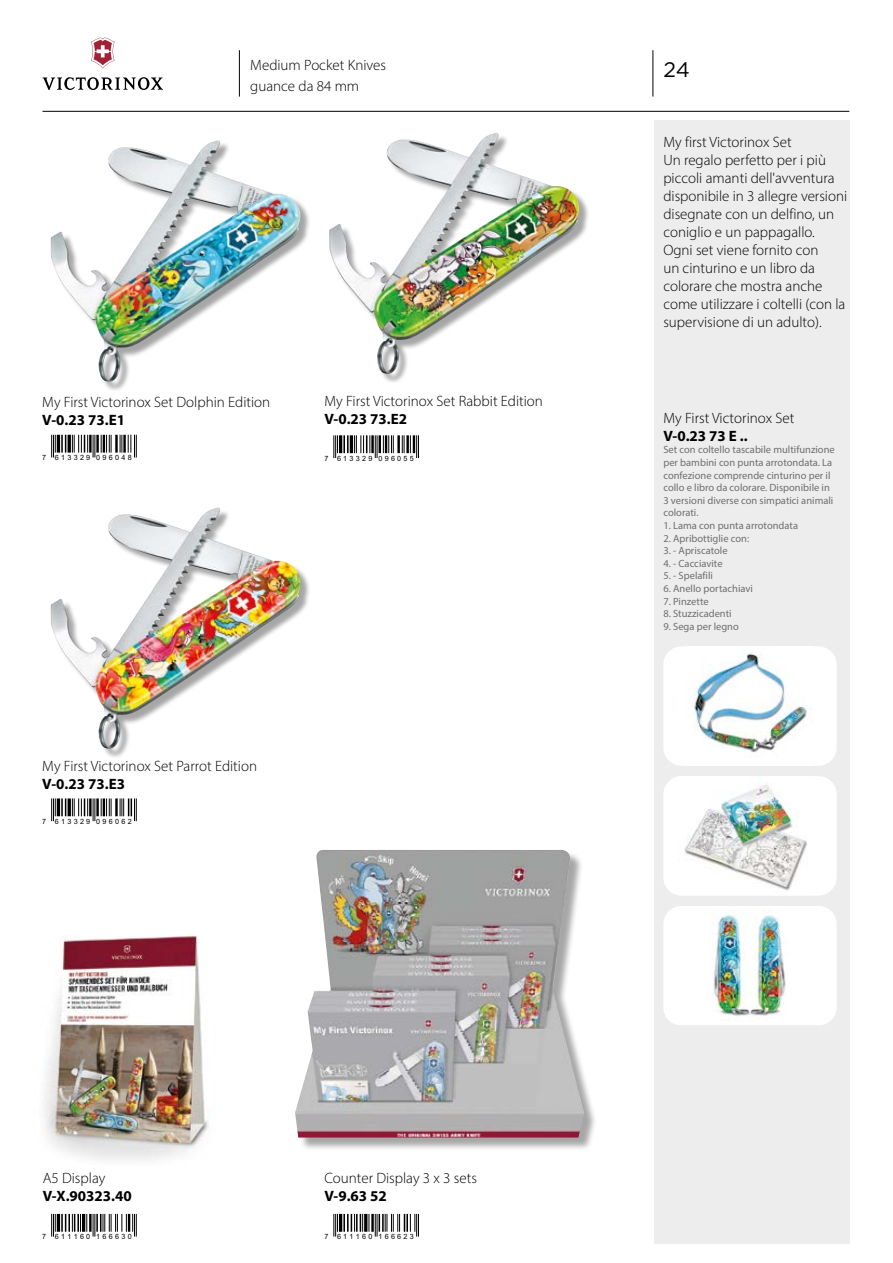
<style>
.page{position:relative;width:893px;height:1263px;background:#fff}
.page>*{position:absolute;margin:0;border:0;box-sizing:border-box;transform-origin:0 0}
.t1{font:21px "Gotham";color:#000}
.t2{font:300 15px/18px "Myriad Pro";color:#000}
.t3{font:700 15px "Myriad Pro";color:#000}
.t4{font:10.5px/12.6px "Myriad Pro";color:#706f6f}
.t5{font:7.2px "Arial";letter-spacing:.32em;color:#000}
</style>
<div class="page">
<hr style="left:653px;top:50px;width:1px;height:47px;background:#000">
<svg style="left:43px;top:77px;width:120px;height:13px"></svg>
<svg style="left:91px;top:38px;width:23px;height:30px"></svg>
<div style="left:654px;top:120px;width:195px;height:1123px;background:#ededed"></div>
<hr style="left:43px;top:111px;width:806px;height:1px;background:#000">
<hr style="left:239px;top:50px;width:1px;height:47px;background:#000">
<img style="left:43px;top:935px;width:166px;height:225px">
<div style="left:297px;top:851px;width:301px;height:300px;background:#000;opacity:.35"></div>
<img style="left:295px;top:850px;width:289px;height:287px">
<div style="left:52px;top:142px;width:259px;height:250px;background:#000;opacity:.35"></div>
<img style="left:51px;top:140px;width:251px;height:242px">
<div style="left:331px;top:134px;width:259px;height:250px;background:#000;opacity:.35"></div>
<img style="left:329px;top:133px;width:251px;height:242px">
<div style="left:52px;top:509px;width:259px;height:250px;background:#000;opacity:.35"></div>
<img style="left:51px;top:507px;width:251px;height:243px">
<div style="left:663px;top:776px;width:174px;height:119px;background:#fff;border-radius:18px"></div>
<img style="left:684px;top:785px;width:123px;height:106px">
<div style="left:663px;top:906px;width:174px;height:119px;background:#fff;border-radius:18px"></div>
<img style="left:711px;top:910px;width:75px;height:106px">
<div style="left:663px;top:646px;width:174px;height:120px;background:#fff;border-radius:18px"></div>
<img style="left:694px;top:653px;width:113px;height:100px">
<svg style="left:51px;top:435px;width:15px;height:22px"></svg>
<hr style="left:68px;top:435px;width:3px;height:18px;background:#000">
<svg style="left:72px;top:435px;width:40px;height:22px"></svg>
<hr style="left:115px;top:435px;width:3px;height:18px;background:#000">
<svg style="left:120px;top:435px;width:17px;height:22px"></svg>
<svg style="left:334px;top:435px;width:60px;height:23px"></svg>
<hr style="left:397px;top:435px;width:3px;height:18px;background:#000">
<svg style="left:402px;top:435px;width:17px;height:23px"></svg>
<svg style="left:51px;top:798px;width:15px;height:23px"></svg>
<hr style="left:68px;top:798px;width:3px;height:18px;background:#000">
<svg style="left:72px;top:798px;width:40px;height:23px"></svg>
<hr style="left:115px;top:798px;width:3px;height:18px;background:#000">
<svg style="left:120px;top:798px;width:17px;height:23px"></svg>
<svg style="left:334px;top:1214px;width:29px;height:22px"></svg>
<hr style="left:364px;top:1214px;width:3px;height:18px;background:#000">
<svg style="left:369px;top:1214px;width:50px;height:22px"></svg>
<svg style="left:51px;top:1214px;width:36px;height:22px"></svg>
<hr style="left:89px;top:1214px;width:3px;height:18px;background:#000">
<svg style="left:93px;top:1214px;width:44px;height:22px"></svg>
<p class="t2" style="left:250px;top:54px;width:137px;line-height:21px">Medium Pocket Knives guance da 84 mm</p>
<p class="t2" style="left:42px;top:393px;width:230px">My First Victorinox Set Dolphin Edition</p>
<p class="t3" style="left:42px;top:410px;width:84px">V-0.23 73.E1</p>
<p class="t2" style="left:324px;top:392px;width:220px">My First Victorinox Set Rabbit Edition</p>
<p class="t3" style="left:324px;top:409px;width:84px">V-0.23 73.E2</p>
<p class="t5" style="left:42px;top:453px;width:91px">7 613329 096048</p>
<p class="t5" style="left:324px;top:453px;width:91px">7 613329 096055</p>
<p class="t2" style="left:42px;top:757px;width:216px">My First Victorinox Set Parrot Edition</p>
<p class="t3" style="left:42px;top:775px;width:84px">V-0.23 73.E3</p>
<p class="t5" style="left:42px;top:816px;width:91px">7 613329 096062</p>
<h1 class="t1" style="left:663px;top:58px;width:28px">24</h1>
<p class="t2" style="left:663px;top:133px;width:185px">My first Victorinox Set<br>Un regalo perfetto per i più piccoli amanti dell'avventura disponibile in 3 allegre versioni disegnate con un delfino, un coniglio e un pappagallo.<br>Ogni set viene fornito con<br>un cinturino e un libro da colorare che mostra anche come utilizzare i coltelli (con la supervisione di un adulto).</p>
<p class="t2" style="left:663px;top:409px;width:132px">My First Victorinox Set</p>
<p class="t3" style="left:663px;top:426px;width:86px">V-0.23 73 E ..</p>
<p class="t4" style="left:663px;top:443px;width:173px">Set con coltello tascabile multifunzione per bambini con punta arrotondata. La confezione comprende cinturino per il collo e libro da colorare. Disponibile in 3 versioni diverse con simpatici animali colorati.</p>
<p class="t4" style="left:663px;top:519px;width:136px">1. Lama con punta arrotondata</p>
<p class="t4" style="left:663px;top:531px;width:87px">2. Apribottiglie con:</p>
<p class="t4" style="left:663px;top:544px;width:66px">3. - Apriscatole</p>
<p class="t4" style="left:663px;top:557px;width:61px">4. - Cacciavite</p>
<p class="t4" style="left:663px;top:569px;width:51px">5. - Spelafili</p>
<p class="t4" style="left:663px;top:582px;width:91px">6. Anello portachiavi</p>
<p class="t4" style="left:663px;top:594px;width:47px">7. Pinzette</p>
<p class="t4" style="left:663px;top:607px;width:70px">8. Stuzzicadenti</p>
<p class="t4" style="left:663px;top:620px;width:77px">9. Sega per legno</p>
<p class="t2" style="left:43px;top:1169px;width:64px">A5 Display</p>
<p class="t3" style="left:43px;top:1186px;width:91px">V-X.90323.40</p>
<p class="t2" style="left:324px;top:1169px;width:154px">Counter Display 3 x 3 sets</p>
<p class="t3" style="left:324px;top:1186px;width:64px">V-9.63 52</p>
<p class="t5" style="left:42px;top:1232px;width:91px">7 611160 166630</p>
<p class="t5" style="left:324px;top:1232px;width:91px">7 611160 166623</p>
</div>
